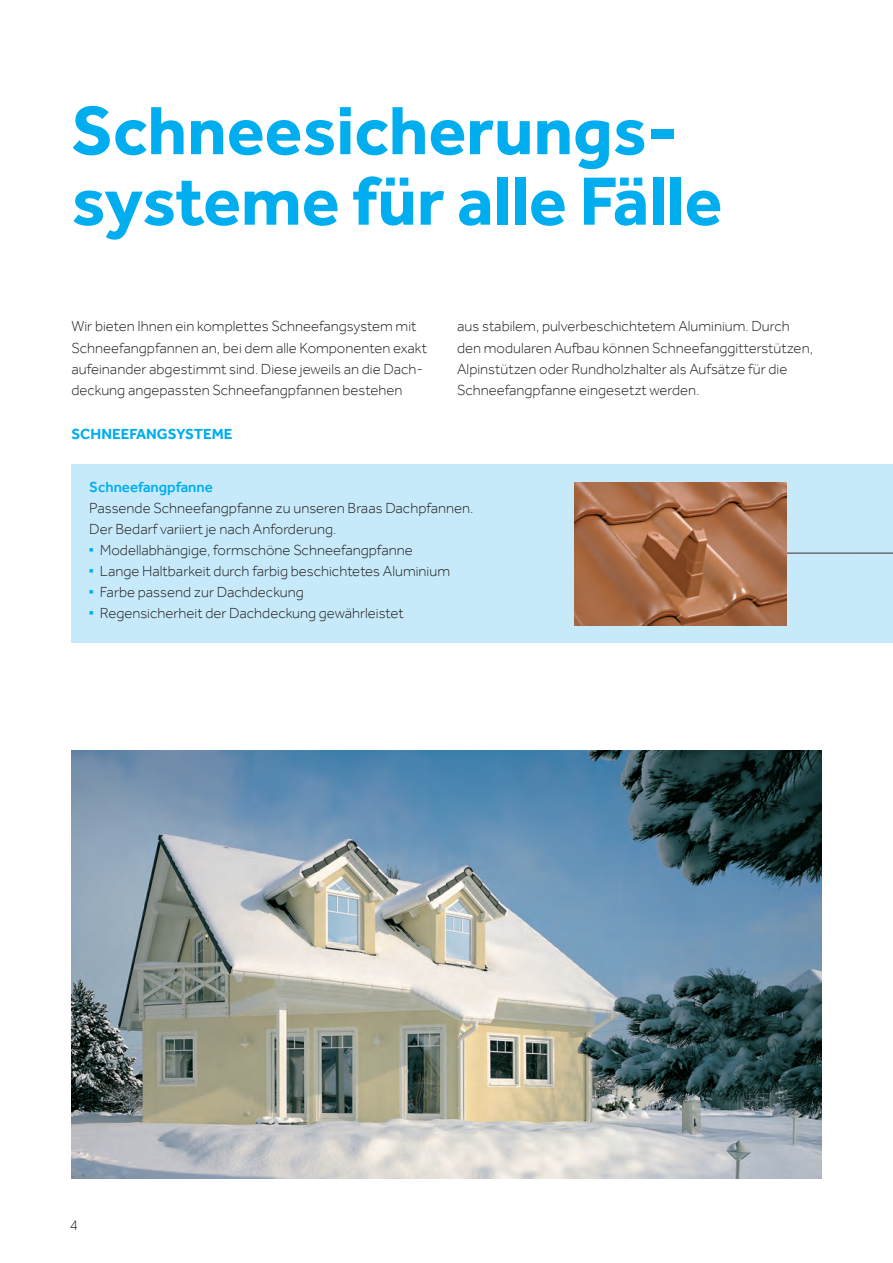
<style>
.page{position:relative;width:893px;height:1263px;background:#fff}
.page>*{position:absolute;margin:0;border:0;box-sizing:border-box;transform-origin:0 0}
.t1{font:700 70.5px/70.5px "Effra";color:#00aeef}
.t2{font:300 15px/21px "Effra";color:#231f20}
.t3{font:700 15px "Effra";color:#00aeef}
.t4{font:500 15px "Effra";color:#00aeef}
</style>
<div class="page">
<img style="left:71px;top:750px;width:750px;height:429px">
<div style="left:71px;top:464px;width:822px;height:179px;background:#c6eafa"></div>
<hr style="left:786px;top:552px;width:107px;height:2px;background:#6c6d70">
<img style="left:574px;top:482px;width:213px;height:143px">
<h1 class="t1" style="left:71px;top:95px;width:652px">Schneesicherungs&shy;systeme für alle Fälle</h1>
<p class="t2" style="left:71px;top:316px;width:357px">Wir bieten Ihnen ein komplettes Schneefangsystem mit Schneefangpfannen an, bei dem alle Komponenten exakt aufeinander abgestimmt sind. Diese jeweils an die Dach&shy;deckung angepassten Schneefangpfannen bestehen</p>
<p class="t2" style="left:457px;top:316px;width:357px">aus stabilem, pulverbeschichtetem Aluminium. Durch den modularen Aufbau können Schneefanggitterstützen, Alpinstützen oder Rundholzhalter als Aufsätze für die Schneefangpfanne eingesetzt werden.</p>
<p class="t3" style="left:71px;top:425px;width:163px">SCHNEEFANGSYSTEME</p>
<p class="t4" style="left:89px;top:478px;width:125px">Schneefangpfanne</p>
<p class="t2" style="left:89px;top:498px;width:386px">Passende Schneefangpfanne zu unseren Braas Dachpfannen.<br>Der Bedarf variiert je nach Anforderung.</p>
<p class="t2" style="left:89px;top:540px;width:325px"><sup>■</sup> Modellabhängige, formschöne Schneefangpfanne</p>
<p class="t2" style="left:89px;top:561px;width:362px"><sup>■</sup> Lange Haltbarkeit durch farbig beschichtetes Aluminium</p>
<p class="t2" style="left:89px;top:582px;width:216px"><sup>■</sup> Farbe passend zur Dachdeckung</p>
<p class="t2" style="left:89px;top:603px;width:316px"><sup>■</sup> Regensicherheit der Dachdeckung gewährleistet</p>
<p class="t2" style="left:70px;top:1215px;width:10px">4</p>
</div>
